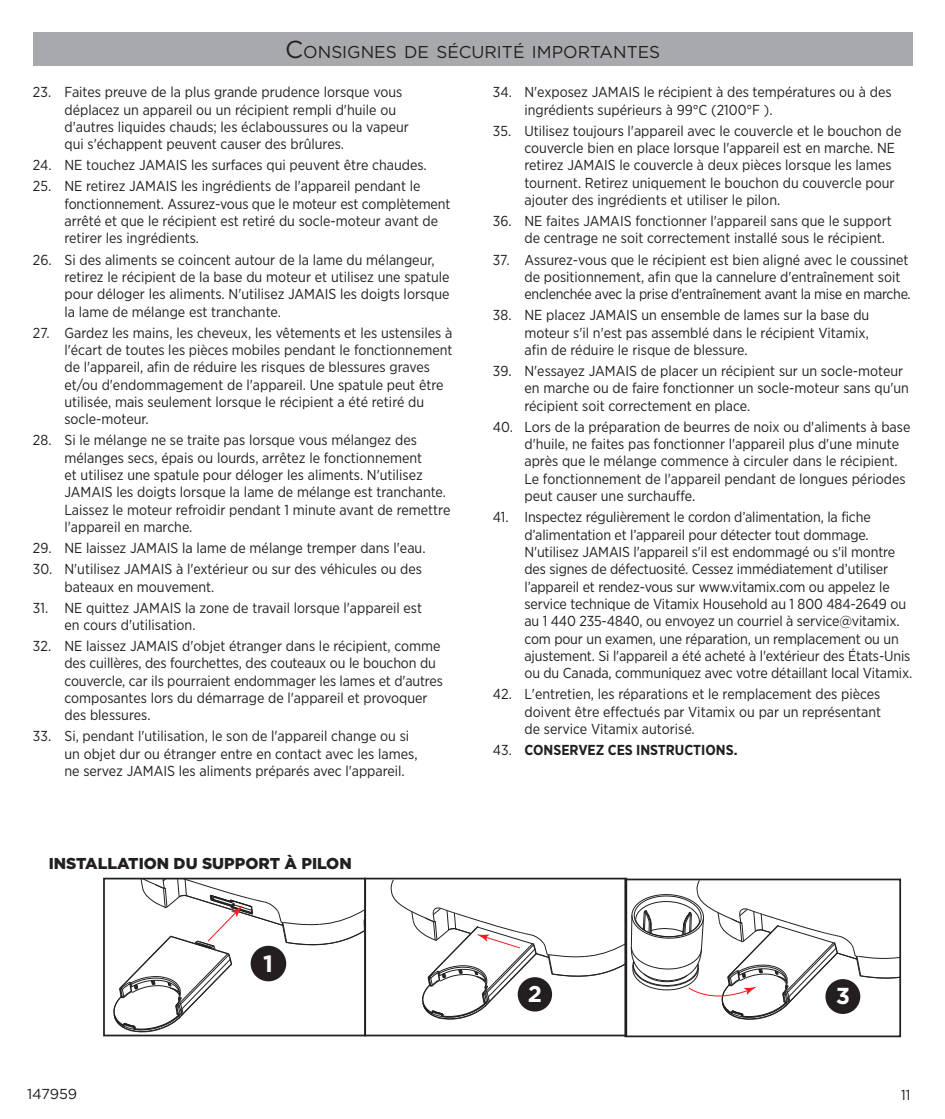
<style>
.page{position:relative;width:945px;height:1119px;background:#fff}
.page>*{position:absolute;margin:0;border:0;box-sizing:border-box;transform-origin:0 0}
.t1{font:700 23.62px "Gotham";color:#fff}
.t2{font:700 23.1px "Gotham";color:#fff}
.t3{font:700 22.75px "Gotham";color:#fff}
.t4{font:17.15px "Gotham";color:#231f20}
.Heading{font:900 15.75px "Gotham";color:#231f20}
.t5{font:14.35px/17.3px "Gotham Narrow";color:#231f20}
.t6{font:700 14.35px "Gotham Narrow";color:#231f20}
.t7{font:14.35px "Gotham";letter-spacing:-.005em;color:#231f20}
.s1{font-size:24.5px}
.s2{font-weight:400}
</style>
<div class="page">
<div style="left:33px;top:32px;width:879px;height:33px;background:#a8a9ad"></div>
<svg style="left:113px;top:881px;width:250px;height:152px"></svg>
<div style="left:251px;top:946px;width:35px;height:35px;background:#231f20;border-radius:50%"></div>
<div style="left:103px;top:878px;width:263px;height:158px;border:2px solid #231f20"></div>
<div style="left:364px;top:878px;width:263px;height:158px;border:2px solid #231f20"></div>
<svg style="left:391px;top:879px;width:507px;height:143px"></svg>
<div style="left:825px;top:979px;width:35px;height:35px;background:#231f20;border-radius:50%"></div>
<div style="left:624px;top:878px;width:277px;height:159px;border:2px solid #231f20"></div>
<p class="t4" style="left:285px;top:41px;width:377px"><span class="s1">C</span>ONSIGNES DE SÉCURITÉ IMPORTANTES</p>
<p class="t5" style="left:64px;top:83px;width:346px;text-indent:-32px">23. Faites preuve de la plus grande prudence lorsque vous déplacez un appareil ou un récipient rempli d'huile ou d'autres liquides chauds; les éclaboussures ou la vapeur qui s'échappent peuvent causer des brûlures.</p>
<p class="t5" style="left:33px;top:156px;width:395px">24. NE touchez JAMAIS les surfaces qui peuvent être chaudes.</p>
<p class="t5" style="left:64px;top:177px;width:387px;text-indent:-32px">25. NE retirez JAMAIS les ingrédients de l'appareil pendant le fonctionnement. Assurez-vous que le moteur est complètement arrêté et que le récipient est retiré du socle-moteur avant de retirer les ingrédients.</p>
<p class="t5" style="left:64px;top:251px;width:387px;text-indent:-32px">26. Si des aliments se coincent autour de la lame du mélangeur, retirez le récipient de la base du moteur et utilisez une spatule pour déloger les aliments. N'utilisez JAMAIS les doigts lorsque la lame de mélange est tranchante.</p>
<p class="t5" style="left:64px;top:324px;width:390px;text-indent:-32px">27. Gardez les mains, les cheveux, les vêtements et les ustensiles à l'écart de toutes les pièces mobiles pendant le fonctionnement de l'appareil, afin de réduire les risques de blessures graves et/ou d'endommagement de l'appareil. Une spatule peut être utilisée, mais seulement lorsque le récipient a été retiré du socle-moteur.</p>
<p class="t5" style="left:64px;top:431px;width:387px;text-indent:-32px">28. Si le mélange ne se traite pas lorsque vous mélangez des mélanges secs, épais ou lourds, arrêtez le fonctionnement<br>et utilisez une spatule pour déloger les aliments. N'utilisez JAMAIS les doigts lorsque la lame de mélange est tranchante.<br>Laissez le moteur refroidir pendant 1 minute avant de remettre l'appareil en marche.</p>
<p class="t5" style="left:33px;top:539px;width:394px">29. NE laissez JAMAIS la lame de mélange tremper dans l'eau.</p>
<p class="t5" style="left:64px;top:560px;width:359px;text-indent:-32px">30. N'utilisez JAMAIS à l'extérieur ou sur des véhicules ou des bateaux en mouvement.</p>
<p class="t5" style="left:64px;top:599px;width:359px;text-indent:-32px">31. NE quittez JAMAIS la zone de travail lorsque l'appareil est en cours d'utilisation.</p>
<p class="t5" style="left:64px;top:637px;width:380px;text-indent:-32px">32. NE laissez JAMAIS d'objet étranger dans le récipient, comme des cuillères, des fourchettes, des couteaux ou le bouchon du couvercle, car ils pourraient endommager les lames et d'autres composantes lors du démarrage de l'appareil et provoquer des blessures.</p>
<p class="t5" style="left:64px;top:727px;width:355px;text-indent:-32px">33. Si, pendant l'utilisation, le son de l'appareil change ou si un objet dur ou étranger entre en contact avec les lames, ne servez JAMAIS les aliments préparés avec l'appareil.</p>
<p class="t5" style="left:524px;top:83px;width:369px;text-indent:-32px">34. N'exposez JAMAIS le récipient à des températures ou à des ingrédients supérieurs à 99°C (2100°F ).</p>
<p class="t5" style="left:524px;top:122px;width:378px;text-indent:-32px">35. Utilisez toujours l'appareil avec le couvercle et le bouchon de couvercle bien en place lorsque l'appareil est en marche. NE retirez JAMAIS le couvercle à deux pièces lorsque les lames tournent. Retirez uniquement le bouchon du couvercle pour ajouter des ingrédients et utiliser le pilon.</p>
<p class="t5" style="left:524px;top:212px;width:369px;text-indent:-32px">36. NE faites JAMAIS fonctionner l'appareil sans que le support de centrage ne soit correctement installé sous le récipient.</p>
<p class="t5" style="left:524px;top:251px;width:388px;text-indent:-32px">37. Assurez-vous que le récipient est bien aligné avec le coussinet de positionnement, afin que la cannelure d'entraînement soit enclenchée avec la prise d'entraînement avant la mise en marche.</p>
<p class="t5" style="left:524px;top:306px;width:346px;text-align:justify;text-indent:-32px">38. NE placez JAMAIS un ensemble de lames sur la base du moteur s'il n'est pas assemblé dans le récipient Vitamix, afin de réduire le risque de blessure.</p>
<p class="t5" style="left:524px;top:362px;width:386px;text-indent:-32px">39. N'essayez JAMAIS de placer un récipient sur un socle-moteur en marche ou de faire fonctionner un socle-moteur sans qu'un récipient soit correctement en place.</p>
<p class="t5" style="left:524px;top:418px;width:387px;text-indent:-32px">40. Lors de la préparation de beurres de noix ou d'aliments à base d'huile, ne faites pas fonctionner l'appareil plus d'une minute après que le mélange commence à circuler dans le récipient.<br>Le fonctionnement de l'appareil pendant de longues périodes peut causer une surchauffe.</p>
<p class="t5" style="left:524px;top:508px;width:389px;text-indent:-32px">41. Inspectez régulièrement le cordon d’alimentation, la fiche d’alimentation et l’appareil pour détecter tout dommage.<br>N'utilisez JAMAIS l'appareil s'il est endommagé ou s'il montre des signes de défectuosité. Cessez immédiatement d’utiliser l’appareil et rendez-vous sur www.vitamix.com ou appelez le service technique de Vitamix Household au 1 800 484-2649 ou au 1 440 235-4840, ou envoyez un courriel à service@vitamix. com pour un examen, une réparation, un remplacement ou un ajustement. Si l'appareil a été acheté à l'extérieur des États-Unis ou du Canada, communiquez avec votre détaillant local Vitamix.</p>
<p class="t5" style="left:524px;top:685px;width:358px;text-align:justify;text-indent:-32px">42. L'entretien, les réparations et le remplacement des pièces doivent être effectués par Vitamix ou par un représentant de service Vitamix autorisé.</p>
<p class="t6" style="left:493px;top:741px;width:246px"><span class="s2">43.</span> CONSERVEZ CES INSTRUCTIONS.</p>
<p class="Heading" style="left:49px;top:852px;width:304px">INSTALLATION DU SUPPORT À PILON</p>
<p class="t1" style="left:263px;top:948px;width:11px">1</p>
<p class="t3" style="left:528px;top:979px;width:16px">2</p>
<p class="t2" style="left:836px;top:981px;width:16px">3</p>
<p class="t7" style="left:27px;top:1084px;width:52px">147959</p>
<p class="t5" style="left:901px;top:1086px;width:11px">11</p>
</div>
